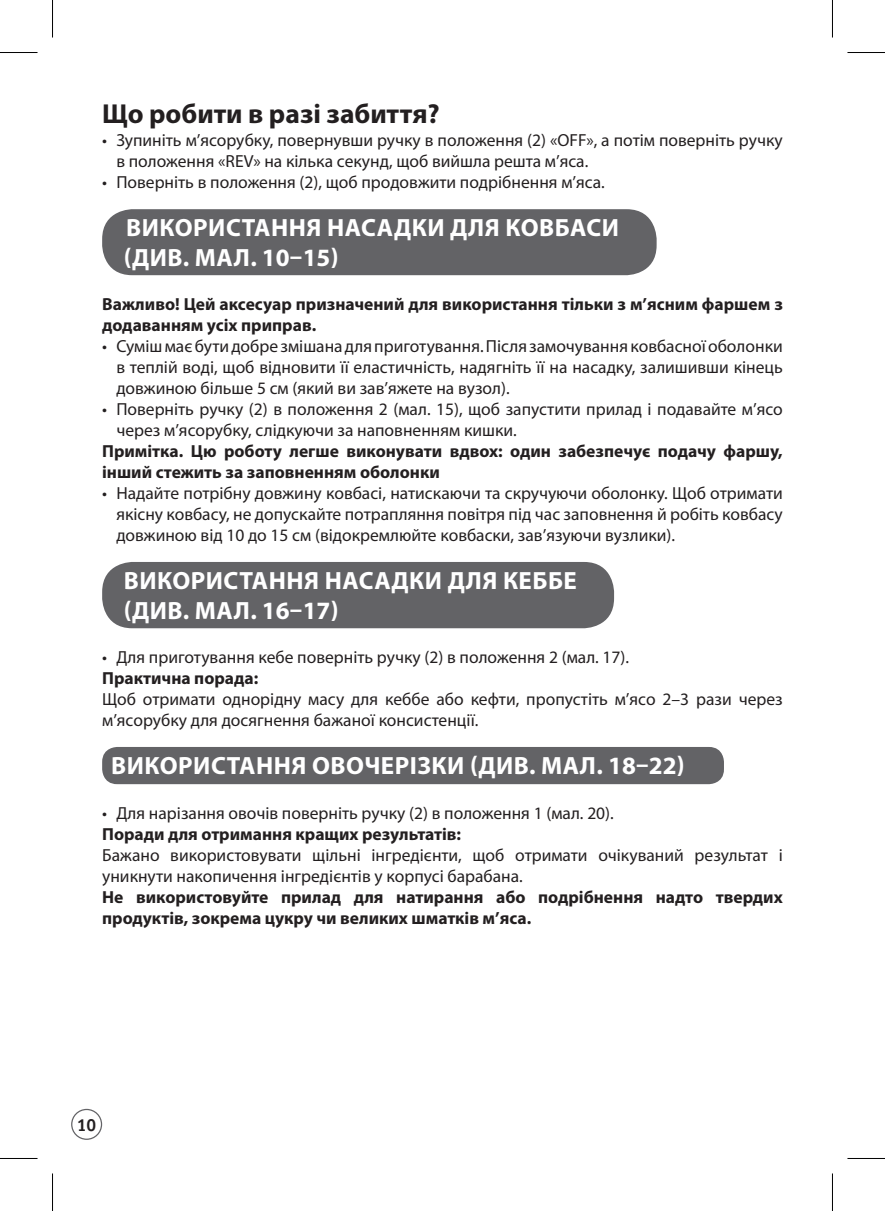
<style>
.page{position:relative;width:885px;height:1211px;background:#fff}
.page>*{position:absolute;margin:0;border:0;box-sizing:border-box;transform-origin:0 0}
.t1{font:700 27.5px "Myriad Pro";color:#231f20}
.t2{font:700 25px/30px "Myriad Pro";letter-spacing:.02em;color:#fff}
.t3{font:17.5px/21px "Myriad Pro";color:#231f20}
.t4{font:700 17.5px/21px "Myriad Pro";color:#231f20}
.t5{font:700 17.5px "Officina Sans";color:#231f20}
</style>
<div class="page">
<div style="left:71px;top:1108px;width:31px;height:31px;border:1px solid #636366;border-radius:50%"></div>
<div style="left:102px;top:209px;width:554px;height:66px;background:#636366;border-radius:30px"></div>
<div style="left:102px;top:562px;width:512px;height:66px;background:#636366;border-radius:30px"></div>
<div style="left:102px;top:747px;width:622px;height:37px;background:#636366;border-radius:15px"></div>
<hr style="left:0;top:52px;width:38px;height:1px;background:#000">
<hr style="left:847px;top:52px;width:38px;height:1px;background:#000">
<hr style="left:0;top:1158px;width:38px;height:1px;background:#000">
<hr style="left:847px;top:1158px;width:38px;height:1px;background:#000">
<hr style="left:52px;top:0;width:1px;height:38px;background:#000">
<hr style="left:52px;top:1173px;width:1px;height:38px;background:#000">
<hr style="left:832px;top:0;width:1px;height:38px;background:#000">
<hr style="left:832px;top:1173px;width:1px;height:38px;background:#000">
<h1 class="t1" style="left:102px;top:96px;width:339px">Що робити в разі забиття?</h1>
<p class="t3" style="left:116px;top:129px;width:668px;text-indent:-14px">• Зупиніть м’ясорубку, повернувши ручку в положення (2) «OFF», а потім поверніть ручку в положення «REV» на кілька секунд, щоб вийшла решта м’яса.</p>
<p class="t3" style="left:102px;top:171px;width:504px">• Поверніть в положення (2), щоб продовжити подрібнення м’яса.</p>
<h2 class="t2" style="left:124px;top:211px;width:496px">ВИКОРИСТАННЯ НАСАДКИ ДЛЯ КОВБАСИ (ДИВ. МАЛ. 10–15)</h2>
<p class="t4" style="left:102px;top:293px;width:682px">Важливо! Цей аксесуар призначений для використання тільки з м’ясним фаршем з додаванням усіх приправ.</p>
<p class="t3" style="left:116px;top:335px;width:668px;text-align:justify;text-indent:-14px">• Суміш має бути добре змішана для приготування. Після замочування ковбасної оболонки в теплій воді, щоб відновити її еластичність, надягніть її на насадку, залишивши кінець довжиною більше 5 см (який ви зав’яжете на вузол).</p>
<p class="t3" style="left:116px;top:398px;width:668px;text-indent:-14px">• Поверніть ручку (2) в положення 2 (мал. 15), щоб запустити прилад і подавайте м’ясо через м’ясорубку, слідкуючи за наповненням кишки.</p>
<p class="t4" style="left:102px;top:440px;width:682px">Примітка. Цю роботу легше виконувати вдвох: один забезпечує подачу фаршу, інший стежить за заповненням оболонки</p>
<p class="t3" style="left:116px;top:482px;width:668px;text-align:justify;text-indent:-14px">• Надайте потрібну довжину ковбасі, натискаючи та скручуючи оболонку. Щоб отримати якісну ковбасу, не допускайте потрапляння повітря під час заповнення й робіть ковбасу довжиною від 10 до 15 см (відокремлюйте ковбаски, зав’язуючи вузлики).</p>
<h2 class="t2" style="left:124px;top:564px;width:454px">ВИКОРИСТАННЯ НАСАДКИ ДЛЯ КЕББЕ (ДИВ. МАЛ. 16–17)</h2>
<p class="t3" style="left:102px;top:646px;width:528px">• Для приготування кебе поверніть ручку (2) в положення 2 (мал. 17).</p>
<p class="t4" style="left:102px;top:666px;width:158px">Практична порада:</p>
<p class="t3" style="left:102px;top:688px;width:682px">Щоб отримати однорідну масу для кеббе або кефти, пропустіть м’ясо 2–3 рази через м’ясорубку для досягнення бажаної консистенції.</p>
<h2 class="t2" style="left:111px;top:749px;width:575px">ВИКОРИСТАННЯ ОВОЧЕРІЗКИ (ДИВ. МАЛ. 18–22)</h2>
<p class="t3" style="left:102px;top:802px;width:513px">• Для нарізання овочів поверніть ручку (2) в положення 1 (мал. 20).</p>
<p class="t4" style="left:102px;top:822px;width:360px">Поради для отримання кращих результатів:</p>
<p class="t3" style="left:102px;top:844px;width:682px">Бажано використовувати щільні інгредієнти, щоб отримати очікуваний результат і уникнути накопичення інгредієнтів у корпусі барабана.</p>
<p class="t4" style="left:102px;top:885px;width:682px">Не використовуйте прилад для натирання або подрібнення надто твердих продуктів, зокрема цукру чи великих шматків м’яса.</p>
<p class="t5" style="left:77px;top:1113px;width:21px">10</p>
</div>
